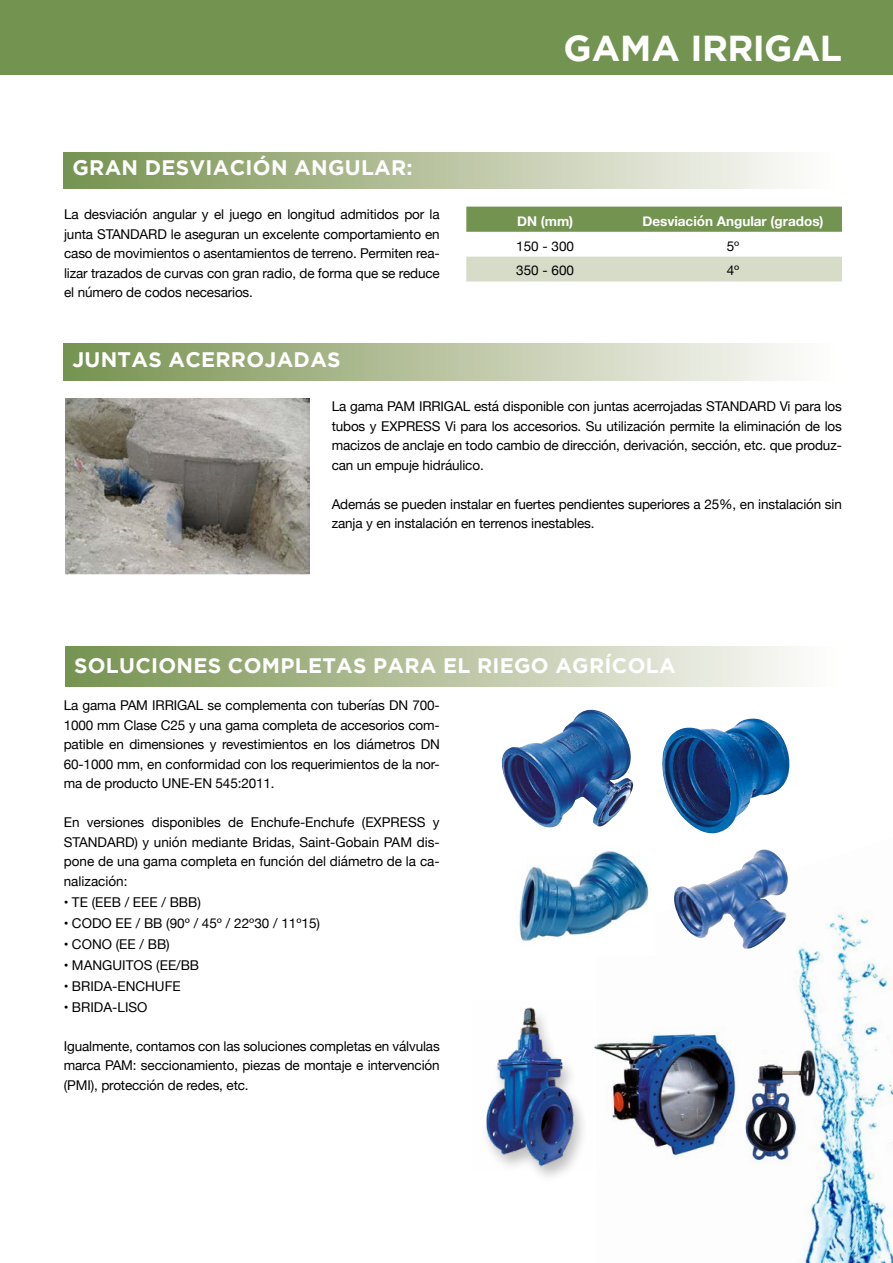
<style>
.page{position:relative;width:893px;height:1263px;background:#fff}
.page>*{position:absolute;margin:0;border:0;box-sizing:border-box;transform-origin:0 0}
.t1{font:700 36px "Gotham";letter-spacing:-.02em;color:#fff}
.t2{font:700 21px "Gotham";letter-spacing:.015em;color:#fff}
.t3{font:13.5px/19.5px "Helvetica Neue";letter-spacing:-.01em;color:#000;text-align:justify}
.t4{font:700 13.5px "Helvetica Neue";color:#fff}
</style>
<div class="page">
<div style="left:0;top:0;width:893px;height:74px;background:#739350"></div>
<img style="left:674px;top:849px;width:219px;height:414px">
<div style="left:65px;top:647px;width:778px;height:40px;background:linear-gradient(to right,#77914e,#fffdfe)"></div>
<div style="left:64px;top:152px;width:778px;height:37px;background:linear-gradient(to right,#77914e,#fffdfe)"></div>
<div style="left:64px;top:344px;width:778px;height:37px;background:linear-gradient(to right,#77914e,#fffdfe)"></div>
<img style="left:746px;top:1050px;width:78px;height:115px">
<img style="left:593px;top:1026px;width:162px;height:136px">
<div style="left:466px;top:207px;width:376px;height:25px;background:#739350"></div>
<div style="left:466px;top:257px;width:376px;height:24px;background:#d7dcc9"></div>
<div style="left:480px;top:1007px;width:109px;height:178px;background:#000;opacity:.25"></div>
<img style="left:480px;top:1007px;width:109px;height:164px">
<img style="left:519px;top:851px;width:130px;height:90px">
<img style="left:501px;top:710px;width:133px;height:118px">
<img style="left:710px;top:850px;width:52px;height:33px">
<img style="left:662px;top:718px;width:128px;height:116px">
<img style="left:65px;top:398px;width:244px;height:176px">
<h2 class="t2" style="left:72px;top:155px;width:342px">GRAN DESVIACIÓN ANGULAR:</h2>
<h1 class="t1" style="left:563px;top:27px;width:280px">GAMA IRRIGAL</h1>
<p class="t3" style="left:64px;top:206px;width:377px">La desviación angular y el juego en longitud admitidos por la junta STANDARD le aseguran un excelente comportamiento en caso de movimientos o asentamientos de terreno. Permiten rea&shy;lizar trazados de curvas con gran radio, de forma que se reduce el número de codos necesarios.</p>
<p class="t4" style="left:517px;top:210px;width:58px">DN (mm)</p>
<p class="t4" style="left:642px;top:210px;width:183px">Desviación Angular (grados)</p>
<p class="t3" style="left:516px;top:237px;width:59px">150 - 300</p>
<p class="t3" style="left:727px;top:237px;width:14px">5º</p>
<p class="t3" style="left:516px;top:262px;width:59px">350 - 600</p>
<p class="t3" style="left:727px;top:262px;width:14px">4º</p>
<h2 class="t2" style="left:72px;top:347px;width:270px">JUNTAS ACERROJADAS</h2>
<p class="t3" style="left:332px;top:398px;width:512px">La gama PAM IRRIGAL está disponible con juntas acerrojadas STANDARD Vi para los tubos y EXPRESS Vi para los accesorios. Su utilización permite la eliminación de los macizos de anclaje en todo cambio de dirección, derivación, sección, etc. que produz&shy;can un empuje hidráulico.</p>
<p class="t3" style="left:332px;top:495px;width:512px">Además se pueden instalar en fuertes pendientes superiores a 25%, en instalación sin zanja y en instalación en terrenos inestables.</p>
<h2 class="t2" style="left:74px;top:654px;width:603px">SOLUCIONES COMPLETAS PARA EL RIEGO AGRÍCOLA</h2>
<p class="t3" style="left:64px;top:696px;width:377px">La gama PAM IRRIGAL se complementa con tuberías DN 700- 1000 mm Clase C25 y una gama completa de accesorios com&shy;patible en dimensiones y revestimientos en los diámetros DN 60-1000 mm, en conformidad con los requerimientos de la nor&shy;ma de producto UNE-EN 545:2011.</p>
<p class="t3" style="left:64px;top:813px;width:377px">En versiones disponibles de Enchufe-Enchufe (EXPRESS y STANDARD) y unión mediante Bridas, Saint-Gobain PAM dis&shy;pone de una gama completa en función del diámetro de la ca&shy;nalización:</p>
<p class="t3" style="left:64px;top:893px;width:139px">• TE (EEB / EEE / BBB)</p>
<p class="t3" style="left:64px;top:914px;width:258px">• CODO EE / BB (90º / 45º / 22º30 / 11º15)</p>
<p class="t3" style="left:64px;top:935px;width:107px">• CONO (EE / BB)</p>
<p class="t3" style="left:64px;top:956px;width:137px">• MANGUITOS (EE/BB</p>
<p class="t3" style="left:64px;top:977px;width:118px">• BRIDA-ENCHUFE</p>
<p class="t3" style="left:64px;top:998px;width:85px">• BRIDA-LISO</p>
<p class="t3" style="left:64px;top:1037px;width:377px">Igualmente, contamos con las soluciones completas en válvulas marca PAM: seccionamiento, piezas de montaje e intervención (PMI), protección de redes, etc.</p>
</div>
